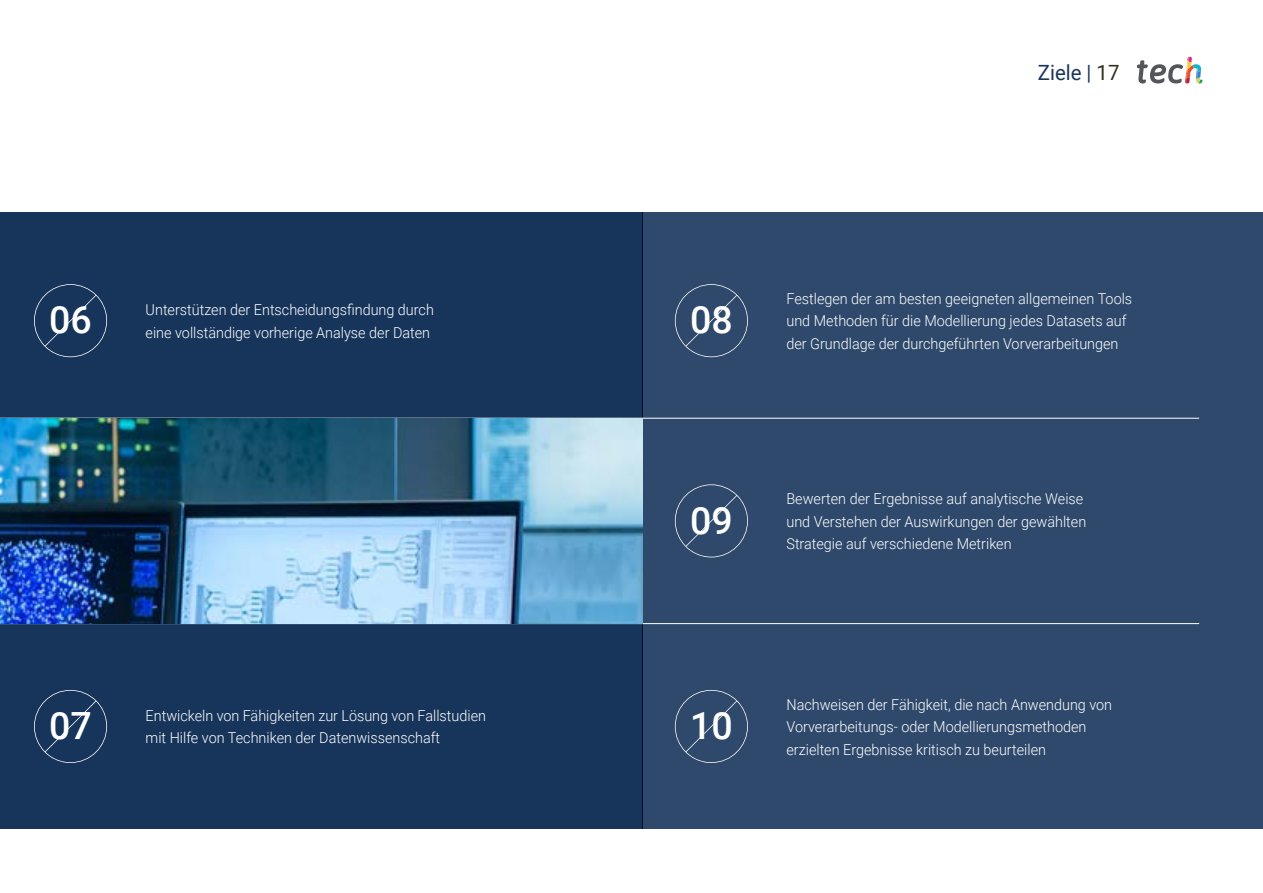
<style>
.page{position:relative;width:1263px;height:893px;background:#fff}
.page>*{position:absolute;margin:0;border:0;box-sizing:border-box;transform-origin:0 0}
.t1{font:500 37.5px "Roboto";color:#fff}
.t2{font:21px "Roboto";color:#1a355c}
.t3{font:300 15px/22.5px "Roboto";color:#fff;scale:.96 1}
.s1{color:#312e20}
</style>
<div class="page">
<svg style="left:1137px;top:57px;width:65px;height:27px"></svg>
<div style="left:0;top:213px;width:642px;height:616px;background:#17355b"></div>
<div style="left:642px;top:213px;width:621px;height:616px;background:#2e496b"></div>
<hr style="left:0;top:418px;width:1199px;height:1px;background:#fff">
<hr style="left:0;top:623px;width:1199px;height:1px;background:#fff">
<svg style="left:675px;top:690px;width:73px;height:73px"></svg>
<svg style="left:34px;top:284px;width:73px;height:73px"></svg>
<svg style="left:675px;top:284px;width:73px;height:73px"></svg>
<svg style="left:675px;top:484px;width:73px;height:73px"></svg>
<img style="left:0;top:418px;width:642px;height:206px">
<svg style="left:34px;top:690px;width:73px;height:73px"></svg>
<h1 class="t1" style="left:49px;top:294px;width:44px">06</h1>
<p class="t3" style="left:146px;top:298px;width:302px">Unterstützen der Entscheidungsfindung durch</p>
<p class="t3" style="left:146px;top:320px;width:298px">eine vollständige vorherige Analyse der Daten</p>
<h1 class="t1" style="left:49px;top:699px;width:44px">07</h1>
<p class="t3" style="left:146px;top:704px;width:356px">Entwickeln von Fähigkeiten zur Lösung von Fallstudien</p>
<p class="t3" style="left:146px;top:726px;width:308px">mit Hilfe von Techniken der Datenwissenschaft</p>
<h2 class="t2" style="left:1038px;top:57px;width:83px">Ziele | <span class="s1">17</span></h2>
<h1 class="t1" style="left:690px;top:294px;width:44px">08</h1>
<h1 class="t1" style="left:690px;top:494px;width:44px">09</h1>
<p class="t3" style="left:786px;top:287px;width:362px">Festlegen der am besten geeigneten allgemeinen Tools und Methoden für die Modellierung jedes Datasets auf der Grundlage der durchgeführten Vorverarbeitungen</p>
<p class="t3" style="left:786px;top:487px;width:314px">Bewerten der Ergebnisse auf analytische Weise und Verstehen der Auswirkungen der gewählten<br>Strategie auf verschiedene Metriken</p>
<h1 class="t1" style="left:690px;top:699px;width:44px">10</h1>
<p class="t3" style="left:786px;top:692px;width:341px">Nachweisen der Fähigkeit, die nach Anwendung von<br>Vorverarbeitungs- oder Modellierungsmethoden erzielten Ergebnisse kritisch zu beurteilen</p>
</div>
